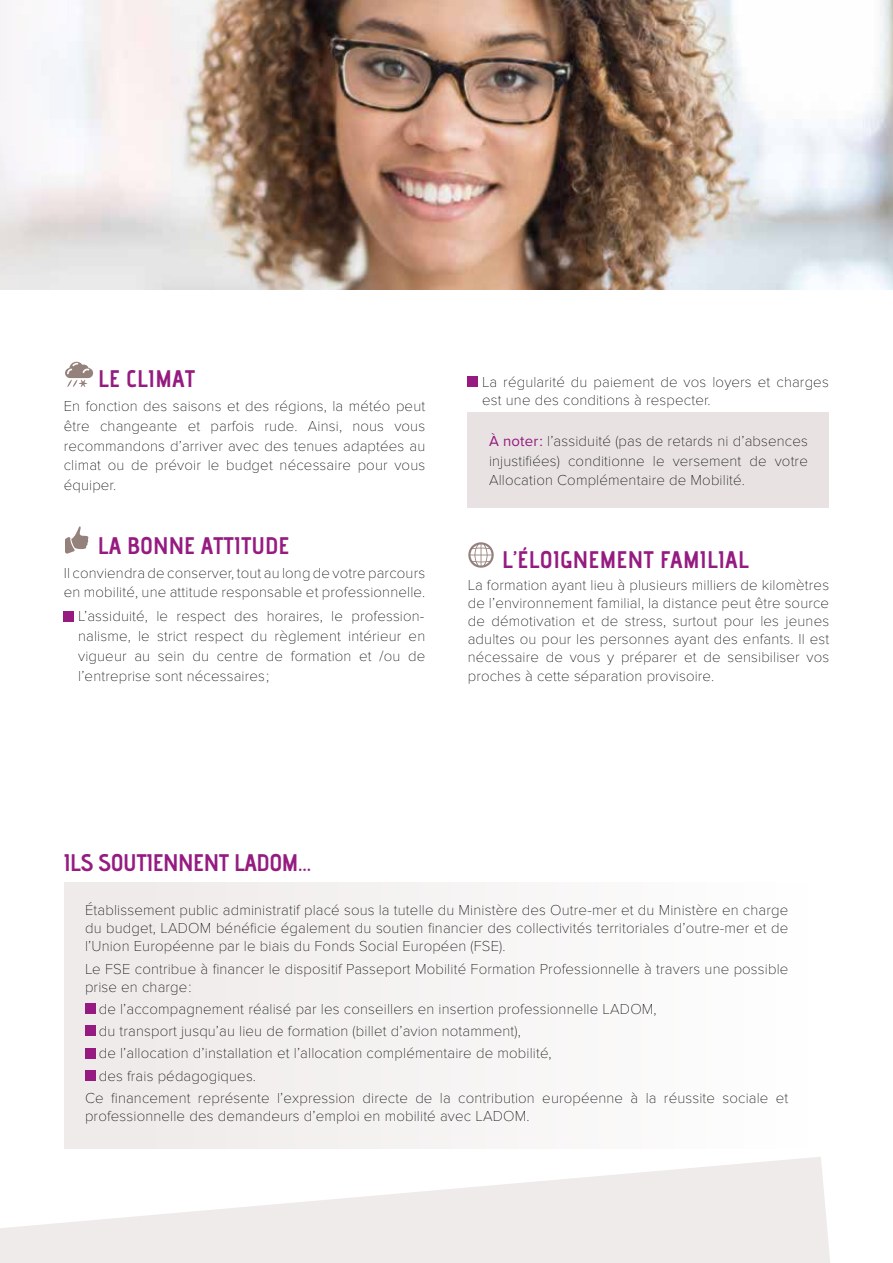
<style>
.page{position:relative;width:893px;height:1263px;background:#fff}
.page>*{position:absolute;margin:0;border:0;box-sizing:border-box;transform-origin:0 0}
.t1{font:24px "advent Bd 3";color:#951b81}
.t2{font:24px "advent Bd 3";letter-spacing:-.02em;color:#951b81}
.t3{font:100 15px/18px "Proxima Nova T";letter-spacing:.01em;color:#000;text-align:justify}
.s1{font-family:"Proxima Nova";font-weight:400;color:#951b81}
</style>
<div class="page">
<img style="left:0;top:0;width:893px;height:289px">
<svg style="left:65px;top:362px;width:28px;height:25px"></svg>
<svg style="left:65px;top:526px;width:23px;height:28px"></svg>
<div style="left:64px;top:611px;width:10px;height:10px;background:#951b81"></div>
<div style="left:468px;top:377px;width:10px;height:10px;background:#951b81"></div>
<div style="left:468px;top:412px;width:361px;height:95px;background:#e8e3e2"></div>
<svg style="left:468px;top:542px;width:26px;height:26px"></svg>
<svg style="left:0;top:1157px;width:830px;height:106px;fill:#efebea"></svg>
<div style="left:64px;top:882px;width:746px;height:267px;background:#f6f4f3"></div>
<div style="left:85px;top:1003px;width:10px;height:11px;background:#951b81"></div>
<div style="left:85px;top:1026px;width:10px;height:10px;background:#951b81"></div>
<div style="left:85px;top:1048px;width:10px;height:10px;background:#951b81"></div>
<div style="left:85px;top:1070px;width:10px;height:10px;background:#951b81"></div>
<h1 class="t1" style="left:98px;top:364px;width:99px">LE CLIMAT</h1>
<p class="t3" style="left:64px;top:396px;width:363px;line-height:19.6px">En fonction des saisons et des régions, la météo peut être changeante et parfois rude. Ainsi, nous vous recommandons d’arriver avec des tenues adaptées au climat ou de prévoir le budget nécessaire pour vous équiper.</p>
<h1 class="t1" style="left:98px;top:531px;width:193px">LA BONNE ATTITUDE</h1>
<p class="t3" style="left:64px;top:563px;width:363px;line-height:19.6px">Il conviendra de conserver, tout au long de votre parcours en mobilité, une attitude responsable et professionnelle.</p>
<p class="t3" style="left:78px;top:607px;width:349px;line-height:19.8px">L’assiduité, le respect des horaires, le profession&shy;nalisme, le strict respect du règlement intérieur en vigueur au sein du centre de formation et /ou de l’entreprise sont nécessaires ;</p>
<p class="t3" style="left:482px;top:373px;width:348px">La régularité du paiement de vos loyers et charges est une des conditions à respecter.</p>
<p class="t3" style="left:489px;top:432px;width:320px;line-height:19.5px"><span class="s1">À noter :</span> l’assiduité (pas de retards ni d’absences injustifiées) conditionne le versement de votre Allocation Complémentaire de Mobilité.</p>
<h1 class="t1" style="left:502px;top:545px;width:248px">L’ÉLOIGNEMENT FAMILIAL</h1>
<p class="t3" style="left:468px;top:576px;width:363px">La formation ayant lieu à plusieurs milliers de kilomètres de l’environnement familial, la distance peut être source de démotivation et de stress, surtout pour les jeunes adultes ou pour les personnes ayant des enfants. Il est nécessaire de vous y préparer et de sensibiliser vos proches à cette séparation provisoire.</p>
<h1 class="t2" style="left:64px;top:848px;width:249px">ILS SOUTIENNENT LADOM…</h1>
<p class="t3" style="left:85px;top:901px;width:705px">Établissement public administratif placé sous la tutelle du Ministère des Outre-mer et du Ministère en charge du budget, LADOM bénéficie également du soutien financier des collectivités territoriales d’outre-mer et de l’Union Européenne par le biais du Fonds Social Européen (FSE).</p>
<p class="t3" style="left:85px;top:960px;width:705px">Le FSE contribue à financer le dispositif Passeport Mobilité Formation Professionnelle à travers une possible prise en charge :</p>
<p class="t3" style="left:99px;top:1000px;width:559px">de l’accompagnement réalisé par les conseillers en insertion professionnelle LADOM,</p>
<p class="t3" style="left:99px;top:1022px;width:424px">du transport jusqu’au lieu de formation (billet d’avion notamment),</p>
<p class="t3" style="left:99px;top:1044px;width:454px">de l’allocation d’installation et l’allocation complémentaire de mobilité,</p>
<p class="t3" style="left:99px;top:1067px;width:159px">des frais pédagogiques.</p>
<p class="t3" style="left:85px;top:1089px;width:705px">Ce financement représente l’expression directe de la contribution européenne à la réussite sociale et</p>
<p class="t3" style="left:85px;top:1107px;width:446px">professionnelle des demandeurs d’emploi en mobilité avec LADOM.</p>
</div>
